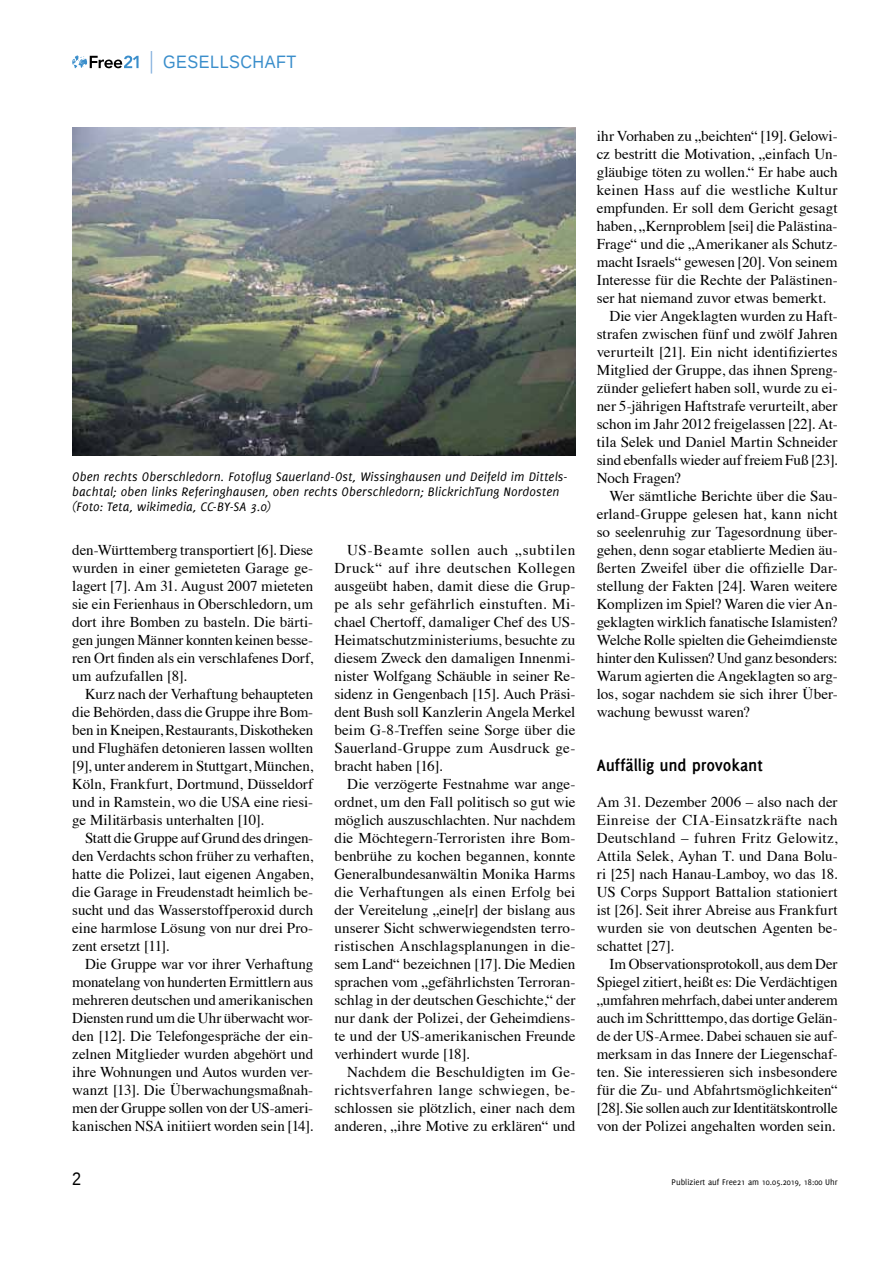
<style>
.page{position:relative;width:893px;height:1263px;background:#fff}
.page>*{position:absolute;margin:0;border:0;box-sizing:border-box;transform-origin:0 0}
.t1{font:700 18px "Delicious";letter-spacing:-.005em;color:#000}
.t2{font:18px "Liberation Sans";letter-spacing:.03em;color:#3a8ecb;scale:.9 1}
.t3{font:18px "Liberation Sans";color:#000;scale:.9 1}
.t4{font:15px/18px "Times";color:#000;text-align:justify}
.t5{font:15px "Times";letter-spacing:.02em;color:#000}
.t6{font:italic 13.5px/15px "Delicious";letter-spacing:.01em;color:#000}
.t7{font:9px "Delicious";color:#000}
</style>
<div class="page">
<svg style="left:72px;top:55px;width:67px;height:13px"></svg>
<svg style="left:151px;top:51px;width:1px;height:23px"></svg>
<img style="left:72px;top:128px;width:503px;height:327px">
<p class="t2" style="left:163px;top:52px;width:149px">GESELLSCHAFT</p>
<p class="t6" style="left:72px;top:469px;width:497px">Oben rechts Oberschledorn. Fotoflug Sauerland-Ost, Wissinghausen und Deifeld im Dittels&shy;bachtal; oben links Referinghausen, oben rechts Oberschledorn; BlickrichTung Nordosten (Foto: Teta, wikimedia, CC-BY-SA 3.0)</p>
<p class="t4" style="left:72px;top:540px;width:242px">den-Württemberg transportiert [6]. Diese wurden in einer gemieteten Garage ge&shy;lagert [7]. Am 31. August 2007 mieteten sie ein Ferienhaus in Oberschledorn, um dort ihre Bomben zu basteln. Die bärti&shy;gen jungen Männer konnten keinen besse&shy;ren Ort finden als ein verschlafenes Dorf, um aufzufallen [8].</p>
<p class="t4" style="left:72px;top:684px;width:242px;text-indent:13px">Kurz nach der Verhaftung behaupteten die Behörden, dass die Gruppe ihre Bom&shy;ben in Kneipen, Restaurants, Diskotheken und Flughäfen detonieren lassen wollten [9], unter anderem in Stuttgart, München, Köln, Frankfurt, Dortmund, Düsseldorf und in Ramstein, wo die USA eine riesi&shy;ge Militärbasis unterhalten [10].</p>
<p class="t4" style="left:72px;top:828px;width:242px;text-indent:13px">Statt die Gruppe auf Grund des dringen&shy;den Verdachts schon früher zu verhaften, hatte die Polizei, laut eigenen Angaben, die Garage in Freudenstadt heimlich be&shy;sucht und das Wasserstoffperoxid durch eine harmlose Lösung von nur drei Pro&shy;zent ersetzt [11].</p>
<p class="t4" style="left:72px;top:954px;width:242px;text-indent:13px">Die Gruppe war vor ihrer Verhaftung monatelang von hunderten Ermittlern aus mehreren deutschen und amerikanischen Diensten rund um die Uhr überwacht wor&shy;den [12]. Die Telefongespräche der ein&shy;zelnen Mitglieder wurden abgehört und ihre Wohnungen und Autos wurden ver&shy;wanzt [13]. Die Überwachungsmaßnah&shy;men der Gruppe sollen von der US-ameri&shy;kanischen NSA initiiert worden sein [14].</p>
<p class="t4" style="left:334px;top:540px;width:242px;text-indent:13px">US-Beamte sollen auch „subtilen Druck“ auf ihre deutschen Kollegen ausgeübt haben, damit diese die Grup&shy;pe als sehr gefährlich einstuften. Mi&shy;chael Chertoff, damaliger Chef des US-Heimatschutzministeriums, besuchte zu diesem Zweck den damaligen Innenmi&shy;nister Wolfgang Schäuble in seiner Re&shy;sidenz in Gengenbach [15]. Auch Präsi&shy;dent Bush soll Kanzlerin Angela Merkel beim G-8-Treffen seine Sorge über die Sauerland-Gruppe zum Ausdruck ge&shy;bracht haben [16].</p>
<p class="t4" style="left:334px;top:774px;width:242px;text-indent:13px">Die verzögerte Festnahme war ange&shy;ordnet, um den Fall politisch so gut wie möglich auszuschlachten. Nur nachdem die Möchtegern-Terroristen ihre Bom&shy;benbrühe zu kochen begannen, konnte Generalbundesanwältin Monika Harms die Verhaftungen als einen Erfolg bei der Vereitelung „eine[r] der bislang aus unserer Sicht schwerwiegendsten terro&shy;ristischen Anschlagsplanungen in die&shy;sem Land“ bezeichnen [17]. Die Medien sprachen vom „gefährlichsten Terroran&shy;schlag in der deutschen Geschichte,“ der nur dank der Polizei, der Geheimdiens&shy;te und der US-amerikanischen Freunde verhindert wurde [18].</p>
<p class="t4" style="left:334px;top:1062px;width:242px;text-indent:13px">Nachdem die Beschuldigten im Ge&shy;richtsverfahren lange schwiegen, be&shy;schlossen sie plötzlich, einer nach dem anderen, „ihre Motive zu erklären“ und</p>
<p class="t4" style="left:597px;top:126px;width:242px">ihr Vorhaben zu „beichten“ [19]. Gelowi-</p>
<p class="t4" style="left:597px;top:144px;width:242px">cz bestritt die Motivation, „einfach Un-</p>
<p class="t4" style="left:597px;top:162px;width:242px">gläubige töten zu wollen.“ Er habe auch</p>
<p class="t5" style="left:597px;top:176px;width:242px">keinen Hass auf die westliche Kultur</p>
<p class="t4" style="left:597px;top:198px;width:242px">empfunden. Er soll dem Gericht gesagt</p>
<p class="t4" style="left:597px;top:216px;width:242px">haben, „Kernproblem [sei] die Palästina-</p>
<p class="t4" style="left:597px;top:234px;width:242px">Frage“ und die „Amerikaner als Schutz-</p>
<p class="t4" style="left:597px;top:252px;width:242px">macht Israels“ gewesen [20]. Von seinem</p>
<p class="t4" style="left:597px;top:270px;width:242px">Interesse für die Rechte der Palästinen-</p>
<p class="t4" style="left:597px;top:288px;width:231px">ser hat niemand zuvor etwas bemerkt.</p>
<p class="t4" style="left:609px;top:306px;width:230px">Die vier Angeklagten wurden zu Haft-</p>
<p class="t4" style="left:597px;top:324px;width:242px">strafen zwischen fünf und zwölf Jahren</p>
<p class="t4" style="left:597px;top:342px;width:242px">verurteilt [21]. Ein nicht identifiziertes</p>
<p class="t4" style="left:597px;top:360px;width:242px">Mitglied der Gruppe, das ihnen Spreng-</p>
<p class="t4" style="left:597px;top:378px;width:242px">zünder geliefert haben soll, wurde zu ei-</p>
<p class="t4" style="left:597px;top:396px;width:242px">ner 5-jährigen Haftstrafe verurteilt, aber</p>
<p class="t4" style="left:597px;top:414px;width:242px">schon im Jahr 2012 freigelassen [22]. At-</p>
<p class="t4" style="left:597px;top:432px;width:242px">tila Selek und Daniel Martin Schneider</p>
<p class="t4" style="left:597px;top:450px;width:242px">sind ebenfalls wieder auf freiem Fuß [23].</p>
<p class="t4" style="left:597px;top:468px;width:86px">Noch Fragen?</p>
<p class="t4" style="left:609px;top:486px;width:230px">Wer sämtliche Berichte über die Sau-</p>
<p class="t4" style="left:597px;top:504px;width:242px">erland-Gruppe gelesen hat, kann nicht</p>
<p class="t4" style="left:597px;top:522px;width:242px">so seelenruhig zur Tagesordnung über-</p>
<p class="t4" style="left:597px;top:540px;width:242px">gehen, denn sogar etablierte Medien äu-</p>
<p class="t4" style="left:597px;top:558px;width:242px">ßerten Zweifel über die offizielle Dar-</p>
<p class="t4" style="left:597px;top:576px;width:242px">stellung der Fakten [24]. Waren weitere</p>
<p class="t4" style="left:597px;top:594px;width:242px">Komplizen im Spiel? Waren die vier An-</p>
<p class="t4" style="left:597px;top:612px;width:242px">geklagten wirklich fanatische Islamisten?</p>
<p class="t4" style="left:597px;top:630px;width:242px">Welche Rolle spielten die Geheimdienste</p>
<p class="t4" style="left:597px;top:648px;width:242px">hinter den Kulissen? Und ganz besonders:</p>
<p class="t4" style="left:597px;top:666px;width:242px">Warum agierten die Angeklagten so arg-</p>
<p class="t4" style="left:597px;top:684px;width:242px">los, sogar nachdem sie sich ihrer Über-</p>
<p class="t4" style="left:597px;top:702px;width:155px">wachung bewusst waren?</p>
<p class="t1" style="left:597px;top:755px;width:168px">Auffällig und provokant</p>
<p class="t4" style="left:597px;top:792px;width:242px">Am 31. Dezember 2006 – also nach der Einreise der CIA-Einsatzkräfte nach Deutschland – fuhren Fritz Gelowitz, Attila Selek, Ayhan T. und Dana Bolu&shy;ri [25] nach Hanau-Lamboy, wo das 18.<br>US Corps Support Battalion stationiert ist [26]. Seit ihrer Abreise aus Frankfurt wurden sie von deutschen Agenten be&shy;schattet [27].</p>
<p class="t4" style="left:597px;top:954px;width:242px;text-indent:13px">Im Observationsprotokoll, aus dem Der Spiegel zitiert, heißt es: Die Verdächtigen „umfahren mehrfach, dabei unter anderem auch im Schritttempo, das dortige Gelän&shy;de der US-Armee. Dabei schauen sie auf&shy;merksam in das Innere der Liegenschaf&shy;ten. Sie interessieren sich insbesondere für die Zu- und Abfahrtsmöglichkeiten“ [28]. Sie sollen auch zur Identitätskontrolle von der Polizei angehalten worden sein.</p>
<p class="t3" style="left:72px;top:1169px;width:12px">2</p>
<p class="t7" style="left:672px;top:1177px;width:168px">Publiziert auf Free21 am 10.05.2019, 18:00 Uhr</p>
</div>
